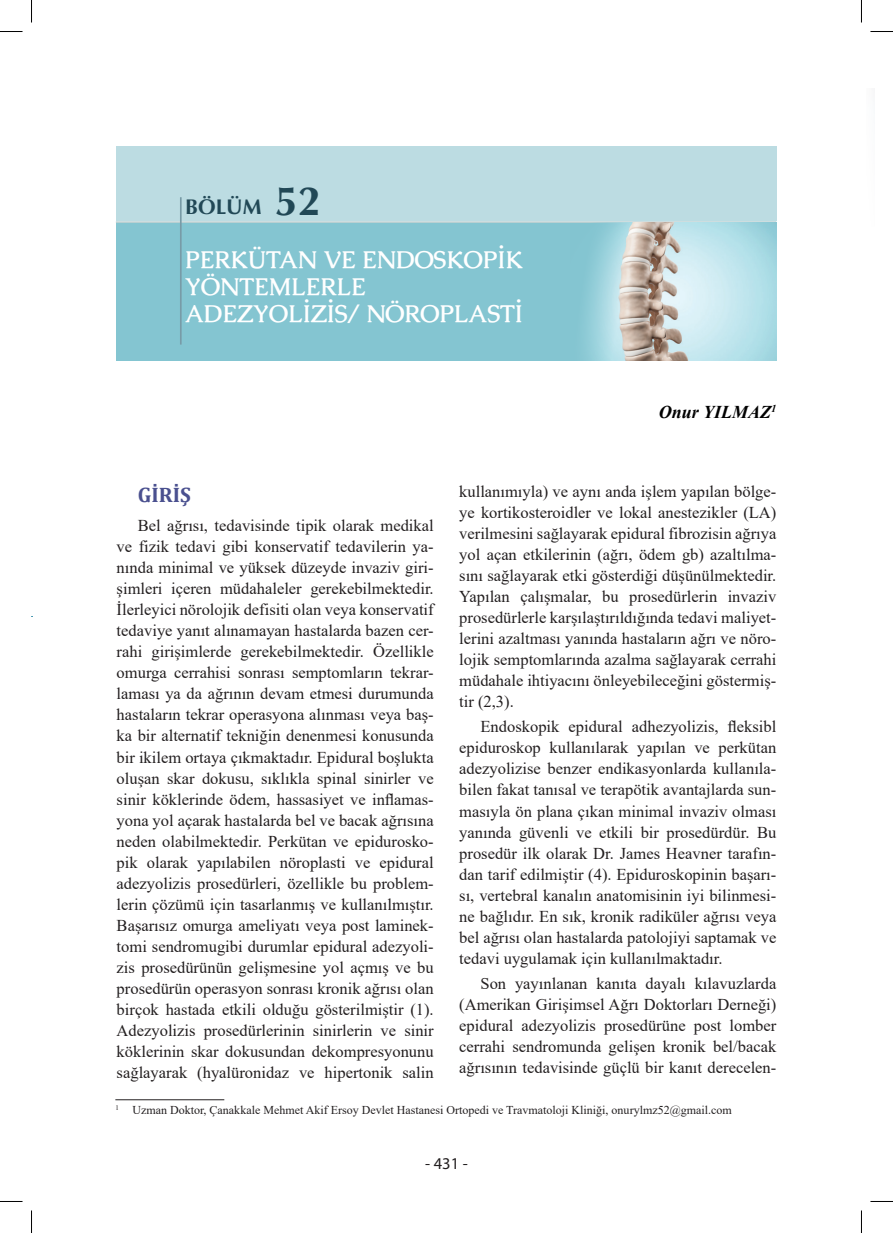
<style>
.page{position:relative;width:893px;height:1233px;background:#fff}
.page>*{position:absolute;margin:0;border:0;box-sizing:border-box;transform-origin:0 0}
.t1{font:700 41.1px "Optima LT";color:#214856}
.t2{font:700 24px/27px "Caudex";color:#fff}
.t3{font:700 21.15px "Optima LT";color:#214856}
.t4{font:700 21px "Cambria";color:#4a508f}
.t5{font:italic 700 18px "Times New Roman";color:#000001}
.t6{font:16.5px/21px "Times New Roman";color:#231f20;text-align:justify}
.t7{font:16.5px "Myriad Pro";color:#231f20}
.t8{font:12px "Times New Roman";color:#231f20}
</style>
<div class="page">
<hr style="left:115px;top:1099px;width:109px;height:1px;background:#231f20">
<div style="left:116px;top:146px;width:660px;height:75px;background:#bcdce2"></div>
<div style="left:116px;top:222px;width:657px;height:138px;background:#84c5d1"></div>
<hr style="left:116px;top:221px;width:660px;height:2px;background:#bbd1d3">
<hr style="left:180px;top:197px;width:1px;height:147px;background:#789ba7">
<img style="left:586px;top:223px;width:190px;height:137px">
<svg style="left:0;top:31px;width:22px;height:1px"></svg>
<svg style="left:870px;top:31px;width:22px;height:1px"></svg>
<svg style="left:0;top:1201px;width:22px;height:1px"></svg>
<svg style="left:870px;top:1201px;width:22px;height:1px"></svg>
<svg style="left:31px;top:0;width:1px;height:23px"></svg>
<svg style="left:31px;top:1210px;width:1px;height:22px"></svg>
<p class="t3" style="left:185px;top:194px;width:78px">BÖLÜM</p>
<h1 class="t1" style="left:275px;top:176px;width:47px">52</h1>
<h2 class="t2" style="left:185px;top:246px;width:339px">PERKÜTAN VE ENDOSKOPİK<br>YÖNTEMLERLE<br>ADEZYOLİZİS/ NÖROPLASTİ</h2>
<p class="t5" style="left:658px;top:399px;width:119px">Onur YILMAZ<sup>1</sup></p>
<p class="t4" style="left:138px;top:480px;width:54px">GIRIŞ</p>
<p class="t6" style="left:117px;top:514px;width:318px;text-indent:21px">Bel ağrısı, tedavisinde tipik olarak medikal ve fizik tedavi gibi konservatif tedavilerin ya&shy;nında minimal ve yüksek düzeyde invaziv giri&shy;şimleri içeren müdahaleler gerekebilmektedir.<br>İlerleyici nörolojik defisiti olan veya konservatif tedaviye yanıt alınamayan hastalarda bazen cer&shy;rahi girişimlerde gerekebilmektedir. Özellikle omurga cerrahisi sonrası semptomların tekrar&shy;laması ya da ağrının devam etmesi durumunda hastaların tekrar operasyona alınması veya baş&shy;ka bir alternatif tekniğin denenmesi konusunda bir ikilem ortaya çıkmaktadır. Epidural boşlukta oluşan skar dokusu, sıklıkla spinal sinirler ve sinir köklerinde ödem, hassasiyet ve inflamas&shy;yona yol açarak hastalarda bel ve bacak ağrısına neden olabilmektedir. Perkütan ve epidurosko&shy;pik olarak yapılabilen nöroplasti ve epidural adezyolizis prosedürleri, özellikle bu problem&shy;lerin çözümü için tasarlanmış ve kullanılmıştır.<br>Başarısız omurga ameliyatı veya post laminek&shy;tomi sendromugibi durumlar epidural adezyoli&shy;zis prosedürünün gelişmesine yol açmış ve bu prosedürün operasyon sonrası kronik ağrısı olan birçok hastada etkili olduğu gösterilmiştir (1).<br>Adezyolizis prosedürlerinin sinirlerin ve sinir köklerinin skar dokusundan dekompresyonunu sağlayarak (hyalüronidaz ve hipertonik salin</p>
<p class="t6" style="left:459px;top:480px;width:318px">kullanımıyla) ve aynı anda işlem yapılan bölge&shy;ye kortikosteroidler ve lokal anestezikler (LA) verilmesini sağlayarak epidural fibrozisin ağrıya yol açan etkilerinin (ağrı, ödem gb) azaltılma&shy;sını sağlayarak etki gösterdiği düşünülmektedir.<br>Yapılan çalışmalar, bu prosedürlerin invaziv prosedürlerle karşılaştırıldığında tedavi maliyet&shy;lerini azaltması yanında hastaların ağrı ve nöro&shy;lojik semptomlarında azalma sağlayarak cerrahi müdahale ihtiyacını önleyebileceğini göstermiş&shy;tir (2,3).</p>
<p class="t6" style="left:459px;top:715px;width:318px;text-indent:21px">Endoskopik epidural adhezyolizis, fleksibl epiduroskop kullanılarak yapılan ve perkütan adezyolizise benzer endikasyonlarda kullanıla&shy;bilen fakat tanısal ve terapötik avantajlarda sun&shy;masıyla ön plana çıkan minimal invaziv olması yanında güvenli ve etkili bir prosedürdür. Bu prosedür ilk olarak Dr. James Heavner tarafın&shy;dan tarif edilmiştir (4). Epiduroskopinin başarı&shy;sı, vertebral kanalın anatomisinin iyi bilinmesi&shy;ne bağlıdır. En sık, kronik radiküler ağrısı veya bel ağrısı olan hastalarda patolojiyi saptamak ve tedavi uygulamak için kullanılmaktadır.</p>
<p class="t6" style="left:459px;top:972px;width:318px;text-indent:21px">Son yayınlanan kanıta dayalı kılavuzlarda (Amerikan Girişimsel Ağrı Doktorları Derneği) epidural adezyolizis prosedürüne post lomber cerrahi sendromunda gelişen kronik bel/bacak ağrısının tedavisinde güçlü bir kanıt derecelen-</p>
<p class="t8" style="left:115px;top:1101px;width:617px"><sup>1</sup> Uzman Doktor, Çanakkale Mehmet Akif Ersoy Devlet Hastanesi Ortopedi ve Travmatoloji Kliniği, onurylmz52@gmail.com</p>
<p class="t7" style="left:425px;top:1152px;width:44px">- 431 -</p>
</div>
